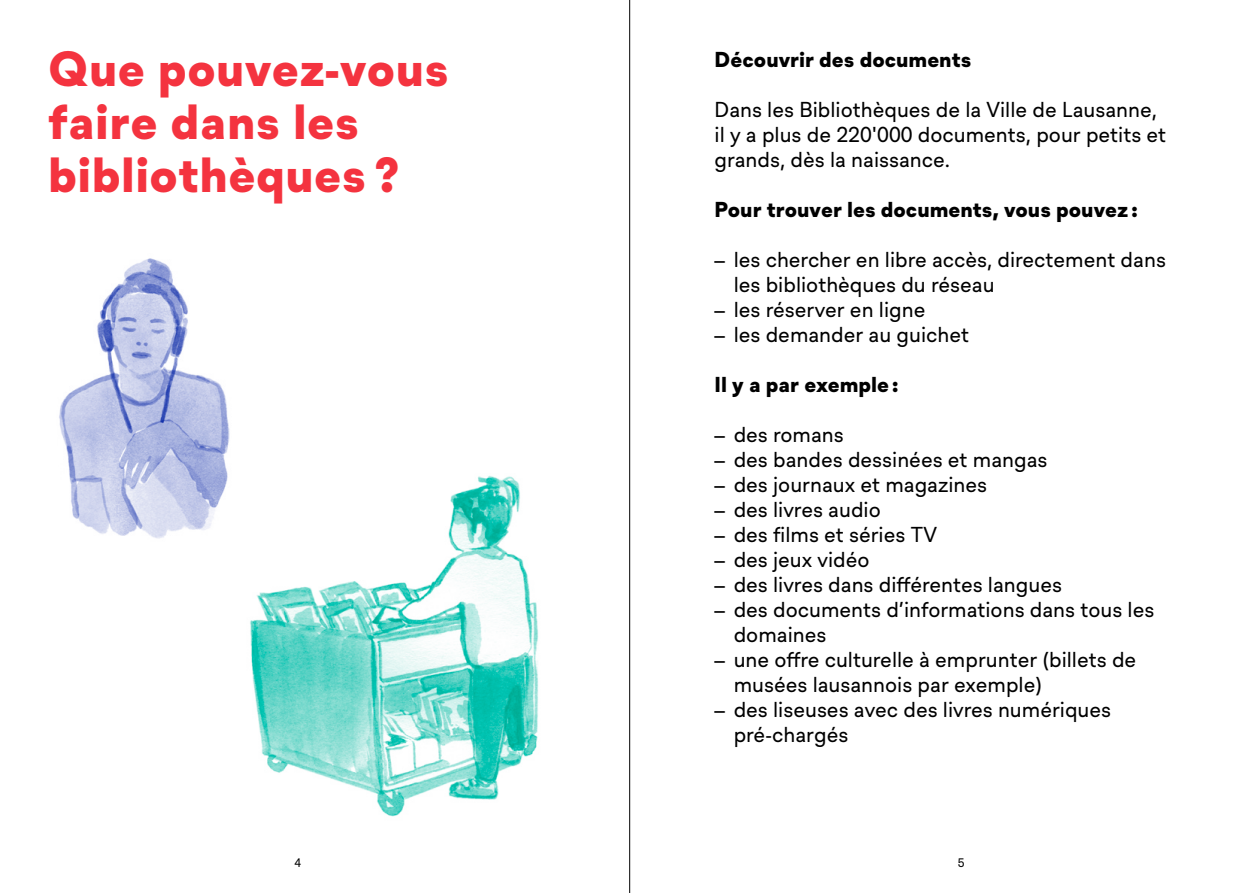
<style>
.page{position:relative;width:1259px;height:893px;background:#fff}
.page>*{position:absolute;margin:0;border:0;box-sizing:border-box;transform-origin:0 0}
.t1{font:900 48px/53.2px "Lausanne";letter-spacing:.01em;color:#f4333f}
.t2{font:21px/25px "Lausanne";color:#000}
.t3{font:900 21px "Lausanne";color:#000}
.t4{font:12px "Lausanne";color:#000}
</style>
<div class="page">
<hr style="left:629px;top:0;width:1px;height:893px;background:#000">
<img style="left:250px;top:475px;width:289px;height:342px">
<img style="left:59px;top:258px;width:171px;height:281px">
<h1 class="t1" style="left:48px;top:44px;width:402px">Que pouvez-vous faire dans les bibliothèques ?</h1>
<p class="t3" style="left:714px;top:45px;width:258px">Découvrir des documents</p>
<p class="t2" style="left:714px;top:98px;width:453px">Dans les Bibliothèques de la Ville de Lausanne, il y a plus de 220'000 documents, pour petits et grands, dès la naissance.</p>
<p class="t3" style="left:714px;top:194px;width:425px">Pour trouver les documents, vous pouvez :</p>
<p class="t2" style="left:733px;top:248px;width:434px;text-indent:-19px">– les chercher en libre accès, directement dans les bibliothèques du réseau</p>
<p class="t2" style="left:714px;top:298px;width:212px">– les réserver en ligne</p>
<p class="t2" style="left:714px;top:323px;width:256px">– les demander au guichet</p>
<p class="t3" style="left:714px;top:369px;width:185px">Il y a par exemple :</p>
<p class="t2" style="left:714px;top:423px;width:131px">– des romans</p>
<p class="t2" style="left:714px;top:448px;width:334px">– des bandes dessinées et mangas</p>
<p class="t2" style="left:714px;top:473px;width:274px">– des journaux et magazines</p>
<p class="t2" style="left:714px;top:498px;width:168px">– des livres audio</p>
<p class="t2" style="left:714px;top:523px;width:224px">– des films et séries TV</p>
<p class="t2" style="left:714px;top:548px;width:157px">– des jeux vidéo</p>
<p class="t2" style="left:714px;top:573px;width:349px">– des livres dans différentes langues</p>
<p class="t2" style="left:733px;top:598px;width:422px;text-indent:-19px">– des documents d’informations dans tous les domaines</p>
<p class="t2" style="left:733px;top:648px;width:404px;text-indent:-19px">– une offre culturelle à emprunter (billets de musées lausannois par exemple)</p>
<p class="t2" style="left:733px;top:698px;width:379px;text-indent:-19px">– des liseuses avec des livres numériques pré-chargés</p>
<p class="t4" style="left:294px;top:854px;width:8px">4</p>
<p class="t4" style="left:958px;top:854px;width:8px">5</p>
</div>
